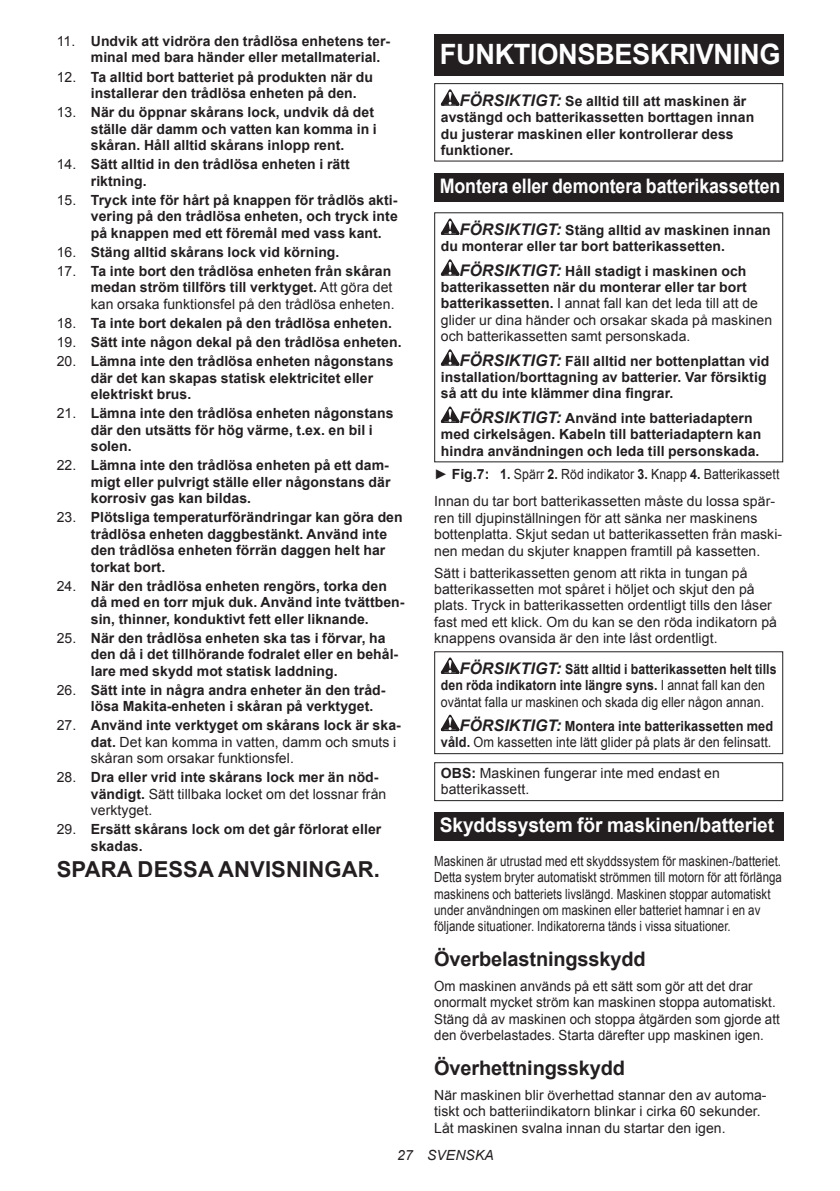
<style>
.page{position:relative;width:840px;height:1191px;background:#fff}
.page>*{position:absolute;margin:0;border:0;box-sizing:border-box;transform-origin:0 0}
.t1{font:700 28px "Arial";letter-spacing:-.015em;color:#fff}
.t2{font:700 22px "Arial";letter-spacing:.005em;color:#231f20}
.t3{font:700 20px "Arial";letter-spacing:-.01em;color:#231f20}
.t4{font:700 20px "Arial";letter-spacing:-.01em;color:#fff;scale:.89 1}
.t5{font:700 20px "Arial";letter-spacing:-.01em;color:#fff;scale:.96 1}
.t6{font:700 14px/16.4px "Arial";letter-spacing:.005em;color:#231f20}
.t7{font:14px/16.4px "Arial";letter-spacing:.005em;color:#231f20}
.t8{font:14px/16.4px "Arial";letter-spacing:.005em;color:#231f20;scale:.82 1}
.t9{font:14px/16.4px "Arial";letter-spacing:.005em;color:#231f20;scale:.95 1}
.t10{font:700 14px/16.4px "Arial";letter-spacing:.005em;color:#231f20;scale:.88 1}
.t11{font:14px/16.4px "Arial";letter-spacing:.005em;color:#231f20;text-align:right;scale:.91 1}
.t12{font:italic 14px "Arial";letter-spacing:.005em;color:#231f20}
.s1{font-weight:400}
.s2{font-weight:700}
.s3{font-style:italic;font-size:16px}
.s4{font-weight:700;font-style:italic;font-size:16px}
</style>
<div class="page">
<div style="left:434px;top:34px;width:348px;height:41px;background:#231f20"></div>
<svg style="left:440px;top:89px;width:19px;height:17px"></svg>
<div style="left:434px;top:83px;width:348px;height:79px;border:1px solid #231f20"></div>
<div style="left:434px;top:173px;width:348px;height:28px;background:#231f20"></div>
<svg style="left:440px;top:218px;width:19px;height:17px"></svg>
<svg style="left:440px;top:259px;width:19px;height:17px"></svg>
<svg style="left:440px;top:349px;width:19px;height:17px"></svg>
<svg style="left:440px;top:406px;width:19px;height:17px"></svg>
<svg style="left:440px;top:657px;width:19px;height:17px"></svg>
<svg style="left:440px;top:714px;width:19px;height:17px"></svg>
<div style="left:434px;top:651px;width:348px;height:103px;border:1px solid #231f20"></div>
<div style="left:434px;top:762px;width:348px;height:39px;border:1px solid #231f20"></div>
<div style="left:434px;top:812px;width:348px;height:29px;background:#231f20"></div>
<p class="t6" style="left:91px;top:33px;width:301px;text-indent:-34px"><span class="s1">11.</span> Undvik att vidröra den trådlösa enhetens ter&shy;minal med bara händer eller metallmaterial.</p>
<p class="t6" style="left:91px;top:69px;width:284px;text-indent:-34px"><span class="s1">12.</span> Ta alltid bort batteriet på produkten när du installerar den trådlösa enheten på den.</p>
<p class="t6" style="left:91px;top:105px;width:287px;text-indent:-34px"><span class="s1">13.</span> När du öppnar skårans lock, undvik då det ställe där damm och vatten kan komma in i skåran. Håll alltid skårans inlopp rent.</p>
<p class="t6" style="left:91px;top:156px;width:260px;text-indent:-34px"><span class="s1">14.</span> Sätt alltid in den trådlösa enheten i rätt riktning.</p>
<p class="t6" style="left:91px;top:192px;width:308px;text-align:justify;text-indent:-34px"><span class="s1">15.</span> Tryck inte för hårt på knappen för trådlös akti&shy;vering på den trådlösa enheten, och tryck inte på knappen med ett föremål med vass kant.</p>
<p class="t6" style="left:57px;top:244px;width:284px"><span class="s1">16.</span> Stäng alltid skårans lock vid körning.</p>
<p class="t6" style="left:91px;top:263px;width:305px;text-indent:-34px"><span class="s1">17.</span> Ta inte bort den trådlösa enheten från skåran medan ström tillförs till verktyget. <span class="s1">Att göra det kan orsaka funktionsfel på den trådlösa enheten.</span></p>
<p class="t6" style="left:57px;top:315px;width:336px"><span class="s1">18.</span> Ta inte bort dekalen på den trådlösa enheten.</p>
<p class="t6" style="left:57px;top:334px;width:346px"><span class="s1">19.</span> Sätt inte någon dekal på den trådlösa enheten.</p>
<p class="t6" style="left:91px;top:354px;width:304px;text-indent:-34px"><span class="s1">20.</span> Lämna inte den trådlösa enheten någonstans där det kan skapas statisk elektricitet eller elektriskt brus.</p>
<p class="t6" style="left:91px;top:406px;width:304px;text-indent:-34px"><span class="s1">21.</span> Lämna inte den trådlösa enheten någonstans där den utsätts för hög värme, t.ex. en bil i solen.</p>
<p class="t6" style="left:91px;top:458px;width:301px;text-align:justify;text-indent:-34px"><span class="s1">22.</span> Lämna inte den trådlösa enheten på ett dam&shy;migt eller pulvrigt ställe eller någonstans där korrosiv gas kan bildas.</p>
<p class="t6" style="left:91px;top:510px;width:313px;text-indent:-34px"><span class="s1">23.</span> Plötsliga temperaturförändringar kan göra den trådlösa enheten daggbestänkt. Använd inte den trådlösa enheten förrän daggen helt har torkat bort.</p>
<p class="t6" style="left:91px;top:578px;width:315px;text-indent:-34px"><span class="s1">24.</span> När den trådlösa enheten rengörs, torka den då med en torr mjuk duk. Använd inte tvättben&shy;sin, thinner, konduktivt fett eller liknande.</p>
<p class="t6" style="left:91px;top:630px;width:309px;text-indent:-34px"><span class="s1">25.</span> När den trådlösa enheten ska tas i förvar, ha den då i det tillhörande fodralet eller en behål&shy;lare med skydd mot statisk laddning.</p>
<p class="t6" style="left:91px;top:682px;width:296px;text-indent:-34px"><span class="s1">26.</span> Sätt inte in några andra enheter än den tråd&shy;lösa Makita-enheten i skåran på verktyget.</p>
<p class="t7" style="left:91px;top:717px;width:311px;text-indent:-34px">27. <span class="s2">Använd inte verktyget om skårans lock är ska&shy;dat.</span> Det kan komma in vatten, damm och smuts i skåran som orsakar funktionsfel.</p>
<p class="t7" style="left:91px;top:769px;width:297px;text-indent:-34px">28. <span class="s2">Dra eller vrid inte skårans lock mer än nöd&shy;vändigt.</span> Sätt tillbaka locket om det lossnar från verktyget.</p>
<p class="t6" style="left:91px;top:821px;width:292px;text-indent:-34px"><span class="s1">29.</span> Ersätt skårans lock om det går förlorat eller skadas.</p>
<h2 class="t2" style="left:57px;top:854px;width:324px">SPARA DESSA ANVISNINGAR.</h2>
<h1 class="t1" style="left:439px;top:35px;width:342px">FUNKTIONSBESKRIVNING</h1>
<p class="t6" style="left:440px;top:93px;width:315px;text-indent:19px"><span class="s3">FÖRSIKTIGT:</span> Se alltid till att maskinen är avstängd och batterikassetten borttagen innan du justerar maskinen eller kontrollerar dess funktioner.</p>
<h3 class="t4" style="left:439px;top:172px;width:384px">Montera eller demontera batterikassetten</h3>
<p class="t6" style="left:440px;top:222px;width:331px;text-indent:19px"><span class="s3">FÖRSIKTIGT:</span> Stäng alltid av maskinen innan du monterar eller tar bort batterikassetten.</p>
<p class="t7" style="left:440px;top:263px;width:332px;text-indent:19px"><span class="s4">FÖRSIKTIGT:</span> <span class="s2">Håll stadigt i maskinen och batterikassetten när du monterar eller tar bort batterikassetten.</span> I annat fall kan det leda till att de glider ur dina händer och orsakar skada på maskinen och batterikassetten samt personskada.</p>
<p class="t6" style="left:440px;top:353px;width:330px;text-indent:19px"><span class="s3">FÖRSIKTIGT:</span> Fäll alltid ner bottenplattan vid installation/borttagning av batterier. Var försiktig så att du inte klämmer dina fingrar.</p>
<p class="t6" style="left:440px;top:410px;width:322px;text-indent:19px"><span class="s3">FÖRSIKTIGT:</span> Använd inte batteriadaptern med cirkelsågen. Kabeln till batteriadaptern kan hindra användningen och leda till personskada.</p>
<p class="t7" style="left:434px;top:460px;width:346px;line-height:27.8px">► <span class="s2">Fig.7: 1.</span> Spärr <span class="s2">2.</span> Röd indikator <span class="s2">3.</span> Knapp <span class="s2">4.</span> Batterikassett<br>Innan du tar bort batterikassetten måste du lossa spär-</p>
<p class="t7" style="left:434px;top:510px;width:349px">ren till djupinställningen för att sänka ner maskinens bottenplatta. Skjut sedan ut batterikassetten från maski&shy;nen medan du skjuter knappen framtill på kassetten.</p>
<p class="t7" style="left:434px;top:565px;width:344px">Sätt i batterikassetten genom att rikta in tungan på batterikassetten mot spåret i höljet och skjut den på plats. Tryck in batterikassetten ordentligt tills den låser fast med ett klick. Om du kan se den röda indikatorn på knappens ovansida är den inte låst ordentligt.</p>
<p class="t10" style="left:440px;top:661px;width:383px;text-indent:19px"><span class="s3">FÖRSIKTIGT:</span> Sätt alltid i batterikassetten helt tills den röda indikatorn inte längre syns. <span class="s1">I annat fall kan den oväntat falla ur maskinen och skada dig eller någon annan.</span></p>
<p class="t11" style="left:440px;top:718px;width:366px"><span class="s4">FÖRSIKTIGT:</span> <span class="s2">Montera inte batterikassetten med våld.</span> Om kassetten inte lätt glider på plats är den felinsatt.</p>
<p class="t7" style="left:440px;top:765px;width:280px"><span class="s2">OBS:</span> Maskinen fungerar inte med endast en batterikassett.</p>
<h3 class="t5" style="left:439px;top:812px;width:349px">Skyddssystem för maskinen/batteriet</h3>
<p class="t8" style="left:434px;top:853px;width:425px">Maskinen är utrustad med ett skyddssystem för maskinen-/batteriet.<br>Detta system bryter automatiskt strömmen till motorn för att förlänga maskinens och batteriets livslängd. Maskinen stoppar automatiskt under användningen om maskinen eller batteriet hamnar i en av följande situationer. Indikatorerna tänds i vissa situationer.</p>
<h3 class="t3" style="left:434px;top:945px;width:213px">Överbelastningsskydd</h3>
<p class="t9" style="left:434px;top:978px;width:365px">Om maskinen används på ett sätt som gör att det drar onormalt mycket ström kan maskinen stoppa automatiskt.<br>Stäng då av maskinen och stoppa åtgärden som gjorde att den överbelastades. Starta därefter upp maskinen igen.</p>
<h3 class="t3" style="left:434px;top:1054px;width:192px">Överhettningsskydd</h3>
<p class="t7" style="left:434px;top:1086px;width:334px">När maskinen blir överhettad stannar den av automa&shy;tiskt och batteriindikatorn blinkar i cirka 60 sekunder.<br>Låt maskinen svalna innan du startar den igen.</p>
<p class="t12" style="left:397px;top:1146px;width:98px">27 SVENSKA</p>
</div>
